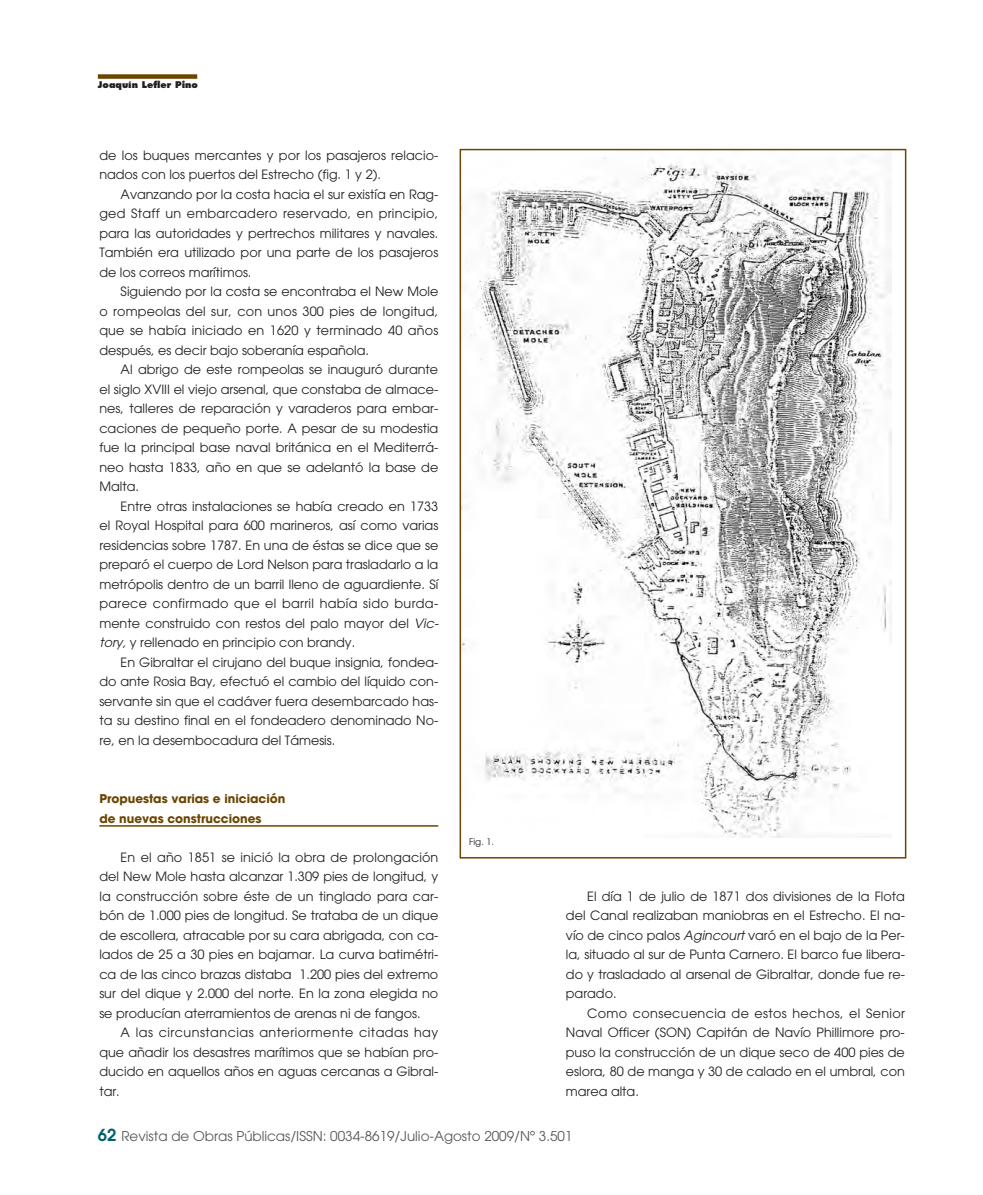
<style>
.page{position:relative;width:983px;height:1195px;background:#fff}
.page>*{position:absolute;margin:0;border:0;box-sizing:border-box;transform-origin:0 0}
.t1{font:13.5px "Avant Garde";color:#57585a}
.t2{font:12.75px/19.5px "Avant Garde";color:#231f20;text-align:justify}
.t3{font:700 12px/19.5px "Avant Garde";color:#6b4602}
.t4{font:800 9px "Futura";color:#231f20}
.t5{font:9px "Avant Garde";color:#231f20}
.s1{font-style:italic}
.s2{font-weight:600;font-size:16.5px;color:#006169}
</style>
<div class="page">
<hr style="left:99px;top:825px;width:339px;height:2px;background:#6b4602">
<div style="left:98px;top:74px;width:99px;height:5px;background:#6b4602"></div>
<img style="left:462px;top:158px;width:429px;height:679px">
<div style="left:459px;top:149px;width:447px;height:709px;border:2px solid #6b4602"></div>
<p class="t4" style="left:98px;top:81px;width:102px">Joaquín Lefler Pino</p>
<p class="t2" style="left:99px;top:147px;width:340px">de los buques mercantes y por los pasajeros relacio&shy;nados con los puertos del Estrecho (fig. 1 y 2).</p>
<p class="t2" style="left:99px;top:186px;width:340px;text-indent:21px">Avanzando por la costa hacia el sur existía en Rag&shy;ged Staff un embarcadero reservado, en principio, para las autoridades y pertrechos militares y navales.<br>También era utilizado por una parte de los pasajeros de los correos marítimos.</p>
<p class="t2" style="left:99px;top:283px;width:340px;text-indent:21px">Siguiendo por la costa se encontraba el New Mole o rompeolas del sur, con unos 300 pies de longitud, que se había iniciado en 1620 y terminado 40 años después, es decir bajo soberanía española.</p>
<p class="t2" style="left:99px;top:361px;width:340px;text-indent:21px">Al abrigo de este rompeolas se inauguró durante el siglo XVIII el viejo arsenal, que constaba de almace&shy;nes, talleres de reparación y varaderos para embar&shy;caciones de pequeño porte. A pesar de su modestia fue la principal base naval británica en el Mediterrá&shy;neo hasta 1833, año en que se adelantó la base de Malta.</p>
<p class="t2" style="left:99px;top:497px;width:340px;text-indent:21px">Entre otras instalaciones se había creado en 1733 el Royal Hospital para 600 marineros, así como varias residencias sobre 1787. En una de éstas se dice que se preparó el cuerpo de Lord Nelson para trasladarlo a la metrópolis dentro de un barril lleno de aguardiente. Sí parece confirmado que el barril había sido burda&shy;mente construido con restos del palo mayor del <span class="s1">Vic&shy;tory,</span> y rellenado en principio con brandy.</p>
<p class="t2" style="left:99px;top:653px;width:340px;text-indent:21px">En Gibraltar el cirujano del buque insignia, fondea&shy;do ante Rosia Bay, efectuó el cambio del líquido con&shy;servante sin que el cadáver fuera desembarcado has&shy;ta su destino final en el fondeadero denominado No&shy;re, en la desembocadura del Támesis.</p>
<p class="t3" style="left:99px;top:791px;width:187px">Propuestas varias e iniciación de nuevas construcciones</p>
<p class="t2" style="left:99px;top:849px;width:340px;text-indent:21px">En el año 1851 se inició la obra de prolongación del New Mole hasta alcanzar 1.309 pies de longitud, y la construcción sobre éste de un tinglado para car&shy;bón de 1.000 pies de longitud. Se trataba de un dique de escollera, atracable por su cara abrigada, con ca&shy;lados de 25 a 30 pies en bajamar. La curva batimétri&shy;ca de las cinco brazas distaba 1.200 pies del extremo sur del dique y 2.000 del norte. En la zona elegida no se producían aterramientos de arenas ni de fangos.</p>
<p class="t2" style="left:99px;top:1024px;width:340px;text-indent:21px">A las circunstancias anteriormente citadas hay que añadir los desastres marítimos que se habían pro&shy;ducido en aquellos años en aguas cercanas a Gibral&shy;tar.</p>
<p class="t5" style="left:469px;top:838px;width:26px">Fig. 1.</p>
<p class="t2" style="left:566px;top:888px;width:340px;text-indent:21px">El día 1 de julio de 1871 dos divisiones de la Flota del Canal realizaban maniobras en el Estrecho. El na&shy;vío de cinco palos <span class="s1">Agincourt</span> varó en el bajo de la Per&shy;la, situado al sur de Punta Carnero. El barco fue libera&shy;do y trasladado al arsenal de Gibraltar, donde fue re&shy;parado.</p>
<p class="t2" style="left:566px;top:1004px;width:340px;text-indent:21px">Como consecuencia de estos hechos, el Senior Naval Officer (SON) Capitán de Navío Phillimore pro&shy;puso la construcción de un dique seco de 400 pies de eslora, 80 de manga y 30 de calado en el umbral, con marea alta.</p>
<p class="t1" style="left:98px;top:1130px;width:476px"><span class="s2">62</span> Revista de Obras Públicas/ISSN: 0034-8619/Julio-Agosto 2009/Nº 3.501</p>
</div>
